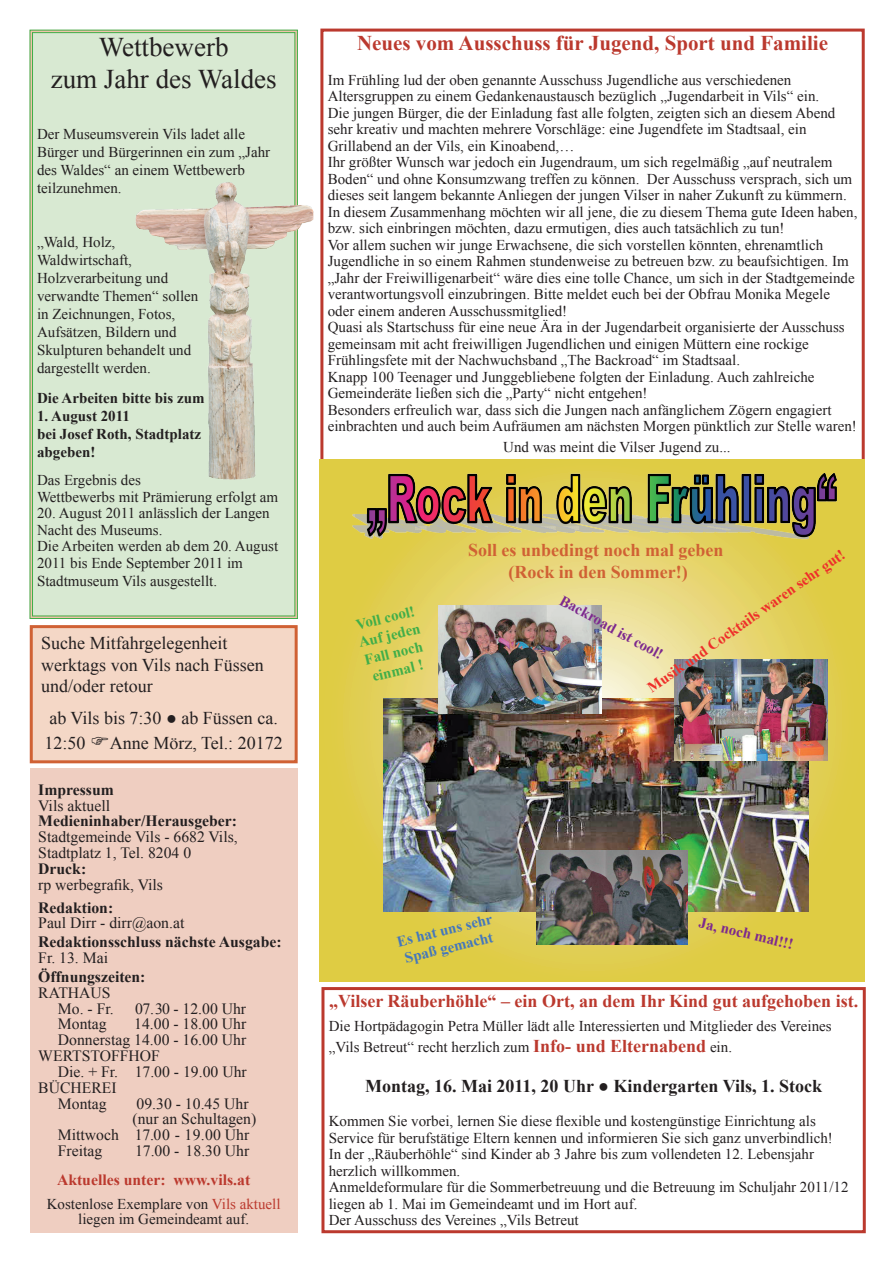
<style>
.page{position:relative;width:893px;height:1263px;background:#fff}
.page>*{position:absolute;margin:0;border:0;box-sizing:border-box;transform-origin:0 0}
.t1{font:27px/32.4px "Times New Roman";color:#231f20;text-align:center}
.t2{font:700 21px "Times New Roman";color:#bb392e}
.t3{font:18px/21.6px "Times New Roman";color:#231f20}
.t4{font:700 18px "Times New Roman";color:#bb392e}
.t5{font:700 18px "Times New Roman";color:#231f20}
.t6{font:700 18px/21.6px "Times New Roman";color:#d06134;text-align:center}
.t7{font:15.75px/15.9px "Times New Roman";color:#231f20}
.t8{font:700 15.75px "Times New Roman";color:#231f20}
.t9{font:700 15.75px "Times New Roman";color:#bb392e}
.t10{font:15px/16.5px "Times New Roman";color:#231f20}
.t11{font:700 15px/18px "Times New Roman";color:#231f20}
.t12{font:700 15px/18px "Times New Roman";color:#40ae49;text-align:center}
.t13{font:700 15px "Times New Roman";color:#ee2f2a}
.t14{font:700 15px "Times New Roman";color:#7d298e}
.t15{font:700 15px/18px "Times New Roman";color:#4477bc}
.s1{color:#bb392e}
.s2{font-weight:700;font-size:18px;color:#bb392e}
</style>
<div class="page">
<div style="left:30px;top:768px;width:268px;height:465px;background:#efcec1"></div>
<div style="left:321px;top:987px;width:545px;height:246px;border:3px solid #bb392e"></div>
<div style="left:320px;top:29px;width:545px;height:445px;border:3px solid #bb392e"></div>
<svg style="left:320px;top:460px;width:544px;height:521px;background:#e1cf57"></svg>
<img style="left:384px;top:698px;width:425px;height:214px">
<img style="left:536px;top:851px;width:152px;height:94px">
<img style="left:674px;top:659px;width:153px;height:101px">
<img style="left:439px;top:605px;width:162px;height:108px">
<img style="left:352px;top:473px;width:487px;height:71px">
<div style="left:30px;top:30px;width:268px;height:589px;background:#d8e9d2"></div>
<div style="left:31px;top:627px;width:265px;height:135px;background:#f4d7c6"></div>
<div style="left:30px;top:625px;width:268px;height:138px;border:3px solid #d06134"></div>
<img style="left:135px;top:183px;width:179px;height:296px">
<h1 class="t1" style="left:51px;top:30px;width:228px">Wettbewerb<br>zum Jahr des Waldes</h1>
<p class="t10" style="left:37px;top:124px;width:235px;line-height:18px">Der Museumsverein Vils ladet alle<br>Bürger und Bürgerinnen ein zum „Jahr des Waldes“ an einem Wettbewerb teilzunehmen.</p>
<p class="t10" style="left:37px;top:232px;width:163px;line-height:18px">„Wald, Holz,<br>Waldwirtschaft,<br>Holzverarbeitung und verwandte Themen“ sollen in Zeichnungen, Fotos,<br>Aufsätzen, Bildern und<br>Skulpturen behandelt und dargestellt werden.</p>
<p class="t11" style="left:37px;top:388px;width:169px">Die Arbeiten bitte bis zum</p>
<p class="t11" style="left:37px;top:406px;width:166px">1. August 2011<br>bei Josef Roth, Stadtplatz abgeben!</p>
<p class="t10" style="left:37px;top:472px;width:243px">Das Ergebnis des<br>Wettbewerbs mit Prämierung erfolgt am</p>
<p class="t10" style="left:37px;top:505px;width:243px">20. August 2011 anlässlich der Langen<br>Nacht des Museums.<br>Die Arbeiten werden ab dem 20. August<br>2011 bis Ende September 2011 im</p>
<p class="t10" style="left:37px;top:572px;width:182px">Stadtmuseum Vils ausgestellt.</p>
<p class="t3" style="left:41px;top:632px;width:224px">Suche Mitfahrgelegenheit werktags von Vils nach Füssen und/oder retour</p>
<p class="t3" style="left:45px;top:705px;width:235px;line-height:25.2px">ab Vils bis 7:30 ● ab Füssen ca.<br>12:50</p>
<p class="t3" style="left:110px;top:732px;width:174px">Anne Mörz, Tel.: 20172</p>
<p class="t8" style="left:38px;top:779px;width:77px">Impressum</p>
<p class="t7" style="left:38px;top:797px;width:73px">Vils aktuell</p>
<p class="t8" style="left:38px;top:810px;width:200px">Medieninhaber/Herausgeber:</p>
<p class="t7" style="left:38px;top:829px;width:201px">Stadtgemeinde Vils - 6682 Vils,<br>Stadtplatz 1, Tel. 8204 0</p>
<p class="t8" style="left:38px;top:858px;width:49px">Druck:</p>
<p class="t7" style="left:38px;top:876px;width:126px">rp werbegrafik, Vils</p>
<p class="t8" style="left:38px;top:896px;width:77px">Redaktion:</p>
<p class="t7" style="left:38px;top:915px;width:148px">Paul Dirr - dirr@aon.at</p>
<p class="t8" style="left:38px;top:931px;width:245px">Redaktionsschluss nächste Ausgabe:</p>
<p class="t7" style="left:38px;top:949px;width:71px">Fr. 13. Mai</p>
<p class="t8" style="left:38px;top:966px;width:109px">Öffnungszeiten:</p>
<p class="t7" style="left:38px;top:984px;width:77px;text-align:right">RATHAUS<br>Mo. - Fr.</p>
<p class="t7" style="left:135px;top:1000px;width:113px">07.30 - 12.00 Uhr</p>
<p class="t7" style="left:58px;top:1016px;width:50px">Montag</p>
<p class="t7" style="left:134px;top:1016px;width:114px">14.00 - 18.00 Uhr</p>
<p class="t7" style="left:58px;top:1032px;width:190px">Donnerstag 14.00 - 16.00 Uhr</p>
<p class="t7" style="left:38px;top:1047px;width:123px">WERTSTOFFHOF</p>
<p class="t7" style="left:58px;top:1063px;width:190px">Die. + Fr. 17.00 - 19.00 Uhr</p>
<p class="t7" style="left:38px;top:1079px;width:80px">BÜCHEREI</p>
<p class="t7" style="left:58px;top:1095px;width:50px">Montag</p>
<p class="t7" style="left:137px;top:1095px;width:114px">09.30 - 10.45 Uhr</p>
<p class="t7" style="left:132px;top:1111px;width:125px">(nur an Schultagen)</p>
<p class="t7" style="left:58px;top:1127px;width:193px">Mittwoch 17.00 - 19.00 Uhr</p>
<p class="t7" style="left:58px;top:1143px;width:46px">Freitag</p>
<p class="t7" style="left:135px;top:1143px;width:116px">17.00 - 18.30 Uhr</p>
<p class="t9" style="left:57px;top:1169px;width:195px">Aktuelles unter: www.vils.at</p>
<p class="t10" style="left:47px;top:1196px;width:235px;line-height:15px;text-align:center">Kostenlose Exemplare von <span class="s1">Vils aktuell </span>liegen im Gemeindeamt auf.</p>
<h2 class="t2" style="left:357px;top:28px;width:473px">Neues vom Ausschuss für Jugend, Sport und Familie</h2>
<p class="t10" style="left:328px;top:71px;width:531px">Im Frühling lud der oben genannte Ausschuss Jugendliche aus verschiedenen Altersgruppen zu einem Gedankenaustausch bezüglich „Jugendarbeit in Vils“ ein.<br>Die jungen Bürger, die der Einladung fast alle folgten, zeigten sich an diesem Abend sehr kreativ und machten mehrere Vorschläge: eine Jugendfete im Stadtsaal, ein Grillabend an der Vils, ein Kinoabend,…<br>Ihr größter Wunsch war jedoch ein Jugendraum, um sich regelmäßig „auf neutralem Boden“ und ohne Konsumzwang treffen zu können. Der Ausschuss versprach, sich um dieses seit langem bekannte Anliegen der jungen Vilser in naher Zukunft zu kümmern.<br>In diesem Zusammenhang möchten wir all jene, die zu diesem Thema gute Ideen haben, bzw. sich einbringen möchten, dazu ermutigen, dies auch tatsächlich zu tun!<br>Vor allem suchen wir junge Erwachsene, die sich vorstellen könnten, ehrenamtlich Jugendliche in so einem Rahmen stundenweise zu betreuen bzw. zu beaufsichtigen. Im „Jahr der Freiwilligenarbeit“ wäre dies eine tolle Chance, um sich in der Stadtgemeinde verantwortungsvoll einzubringen. Bitte meldet euch bei der Obfrau Monika Megele oder einem anderen Ausschussmitglied!<br>Quasi als Startschuss für eine neue Ära in der Jugendarbeit organisierte der Ausschuss gemeinsam mit acht freiwilligen Jugendlichen und einigen Müttern eine rockige Frühlingsfete mit der Nachwuchsband „The Backroad“ im Stadtsaal.<br>Knapp 100 Teenager und Junggebliebene folgten der Einladung. Auch zahlreiche Gemeinderäte ließen sich die „Party“ nicht entgehen!<br>Besonders erfreulich war, dass sich die Jungen nach anfänglichem Zögern engagiert einbrachten und auch beim Aufräumen am nächsten Morgen pünktlich zur Stelle waren!</p>
<p class="t10" style="left:503px;top:439px;width:229px">Und was meint die Vilser Jugend zu...</p>
<p class="t6" style="left:468px;top:539px;width:257px">Soll es unbedingt noch mal geben (Rock in den Sommer!)</p>
<p class="t13" style="left:643px;top:680px;width:239px;rotate:-35deg">Musik und Cocktails waren sehr gut!</p>
<p class="t12" style="left:352px;top:616px;width:64px;rotate:-14deg">Voll cool!<br>Auf jeden<br>Fall noch einmal !</p>
<p class="t14" style="left:566px;top:590px;width:117px;rotate:29deg">Backroad ist cool!</p>
<p class="t15" style="left:395px;top:933px;width:99px;rotate:-14deg">Es hat uns sehr<br>Spaß gemacht</p>
<p class="t14" style="left:702px;top:912px;width:98px;rotate:13deg">Ja, noch mal!!!</p>
<p class="t4" style="left:329px;top:988px;width:531px">„Vilser Räuberhöhle“ – ein Ort, an dem Ihr Kind gut aufgehoben ist.</p>
<p class="t10" style="left:329px;top:1014px;width:504px;line-height:21.6px">Die Hortpädagogin Petra Müller lädt alle Interessierten und Mitglieder des Vereines „Vils Betreut“ recht herzlich zum <span class="s2">Info- und Elternabend</span> ein.</p>
<p class="t5" style="left:365px;top:1073px;width:459px">Montag, 16. Mai 2011, 20 Uhr ● Kindergarten Vils, 1. Stock</p>
<p class="t10" style="left:329px;top:1113px;width:521px">Kommen Sie vorbei, lernen Sie diese flexible und kostengünstige Einrichtung als Service für berufstätige Eltern kennen und informieren Sie sich ganz unverbindlich!<br>In der „Räuberhöhle“ sind Kinder ab 3 Jahre bis zum vollendeten 12. Lebensjahr herzlich willkommen.<br>Anmeldeformulare für die Sommerbetreuung und die Betreuung im Schuljahr 2011/12 liegen ab 1. Mai im Gemeindeamt und im Hort auf.<br>Der Ausschuss des Vereines „Vils Betreut</p>
</div>
